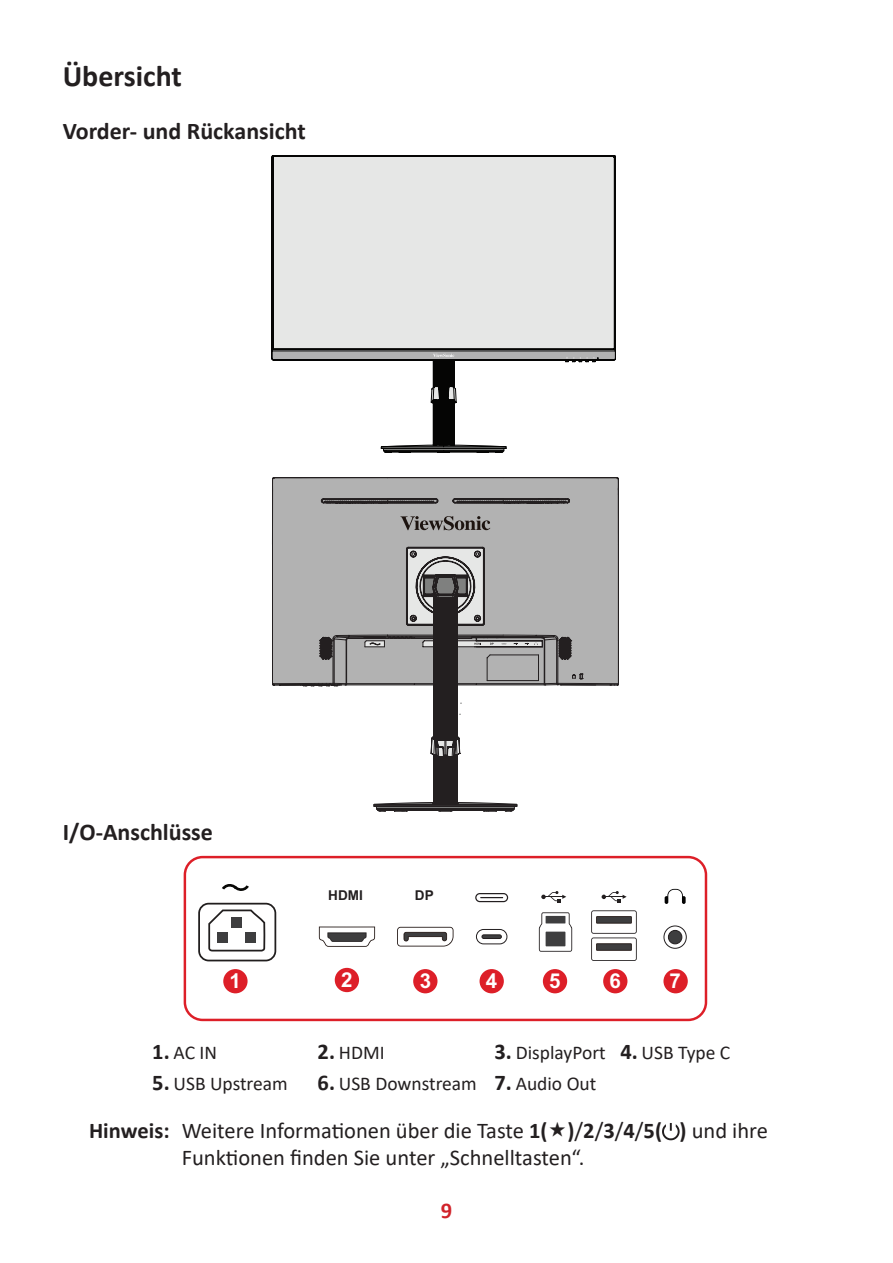
<style>
.page{position:relative;width:893px;height:1263px;background:#fff}
.page>*{position:absolute;margin:0;border:0;box-sizing:border-box;transform-origin:0 0}
.t1{font:700 30px "Calibri";color:#231f20}
.t2{font:700 24px "Calibri";color:#231f20}
.t3{font:22.5px/27px "Calibri";color:#231f20}
.t4{font:700 22.5px "Calibri";color:#d1232a}
.t5{font:700 20.55px "Arial";color:#fff}
.t6{font:19.5px "Calibri";color:#231f20}
.t7{font:700 13.5px "Arial";color:#231f20}
.s1{font-weight:700;font-size:22.5px}
.s2{font-weight:700}
</style>
<div class="page">
<svg style="left:272px;top:155px;width:344px;height:294px"></svg>
<svg style="left:381px;top:354px;width:125px;height:99px"></svg>
<svg style="left:566px;top:357px;width:32px;height:5px"></svg>
<svg style="left:272px;top:477px;width:347px;height:209px;background:#a9a8a9"></svg>
<svg style="left:303px;top:499px;width:273px;height:312px"></svg>
<svg style="left:208px;top:909px;width:58px;height:43px"></svg>
<div style="left:217px;top:932px;width:11px;height:11px;background:#3e3e3f"></div>
<div style="left:245px;top:932px;width:11px;height:11px;background:#3e3e3f"></div>
<div style="left:231px;top:917px;width:11px;height:11px;background:#3e3e3f"></div>
<svg style="left:222px;top:884px;width:27px;height:7px"></svg>
<div style="left:198px;top:903px;width:78px;height:58px;border:2px solid #211e1e;border-radius:10px"></div>
<svg style="left:664px;top:926px;width:22px;height:22px"></svg>
<div style="left:664px;top:925px;width:23px;height:24px;border:1px solid #231f20;border-radius:50%"></div>
<div style="left:668px;top:930px;width:14px;height:14px;background:#3e3e3f;border-radius:50%"></div>
<div style="left:668px;top:930px;width:14px;height:14px;border:1px solid #231f20;border-radius:50%"></div>
<svg style="left:541px;top:891px;width:25px;height:11px"></svg>
<svg style="left:602px;top:891px;width:25px;height:11px"></svg>
<svg style="left:665px;top:889px;width:21px;height:15px"></svg>
<svg style="left:475px;top:893px;width:33px;height:9px"></svg>
<div style="left:184px;top:856px;width:523px;height:165px;border:2px solid #dd1f28;border-radius:18px"></div>
<svg style="left:319px;top:926px;width:56px;height:21px"></svg>
<svg style="left:397px;top:927px;width:56px;height:19px"></svg>
<div style="left:476px;top:929px;width:31px;height:15px;border:1px solid #231f20;border-radius:7px"></div>
<hr style="left:482px;top:935px;width:19px;height:3px;background:#3e3e3f;border-radius:2px">
<div style="left:482px;top:934px;width:20px;height:5px;border:1px solid #231f20;border-radius:2px"></div>
<svg style="left:591px;top:910px;width:46px;height:51px"></svg>
<svg style="left:539px;top:912px;width:33px;height:40px"></svg>
<div style="left:546px;top:916px;width:19px;height:7px;background:#3e3e3f"></div>
<div style="left:546px;top:932px;width:19px;height:14px;background:#3e3e3f"></div>
<div style="left:223px;top:969px;width:25px;height:24px;background:#dd1f28;border-radius:12px"></div>
<div style="left:335px;top:968px;width:24px;height:24px;background:#dd1f28;border-radius:50%"></div>
<div style="left:413px;top:969px;width:24px;height:24px;background:#dd1f28;border-radius:12px"></div>
<div style="left:480px;top:969px;width:24px;height:24px;background:#dd1f28;border-radius:12px"></div>
<div style="left:543px;top:969px;width:24px;height:24px;background:#dd1f28;border-radius:12px"></div>
<div style="left:603px;top:969px;width:24px;height:24px;background:#dd1f28;border-radius:12px"></div>
<div style="left:663px;top:969px;width:25px;height:24px;background:#dd1f28;border-radius:12px"></div>
<svg style="left:662px;top:1123px;width:18px;height:17px"></svg>
<h1 class="t1" style="left:63px;top:55px;width:121px">Übersicht</h1>
<p class="t2" style="left:63px;top:114px;width:244px">Vorder- und Rückansicht</p>
<p class="t2" style="left:63px;top:815px;width:152px">I/O-Anschlüsse</p>
<p class="t7" style="left:328px;top:886px;width:36px">HDMI</p>
<p class="t7" style="left:415px;top:886px;width:20px">DP</p>
<p class="t5" style="left:229px;top:967px;width:13px">1</p>
<p class="t5" style="left:341px;top:965px;width:13px">2</p>
<p class="t5" style="left:420px;top:967px;width:13px">3</p>
<p class="t5" style="left:486px;top:967px;width:13px">4</p>
<p class="t5" style="left:549px;top:967px;width:13px">5</p>
<p class="t5" style="left:609px;top:967px;width:13px">6</p>
<p class="t5" style="left:670px;top:967px;width:13px">7</p>
<p class="t6" style="left:152px;top:1039px;width:66px"><span class="s1">1.</span> AC IN</p>
<p class="t6" style="left:318px;top:1039px;width:68px"><span class="s1">2.</span> HDMI</p>
<p class="t6" style="left:494px;top:1039px;width:237px"><span class="s1">3.</span> DisplayPort <span class="s1">4.</span> USB Type C</p>
<p class="t6" style="left:152px;top:1070px;width:137px"><span class="s1">5.</span> USB Upstream</p>
<p class="t6" style="left:318px;top:1070px;width:280px"><span class="s1">6.</span> USB Downstream <span class="s1">7.</span> Audio Out</p>
<p class="t3" style="left:182px;top:1117px;width:588px;text-indent:-93px"><span class="s2">Hinweis:</span> Weitere Informationen über die Taste <span class="s2">1( )</span>/<span class="s2">2</span>/<span class="s2">3</span>/<span class="s2">4</span>/<span class="s2">5( )</span> und ihre<br>Funktionen finden Sie unter „Schnelltasten“.</p>
<p class="t4" style="left:441px;top:1194px;width:13px">9</p>
</div>
